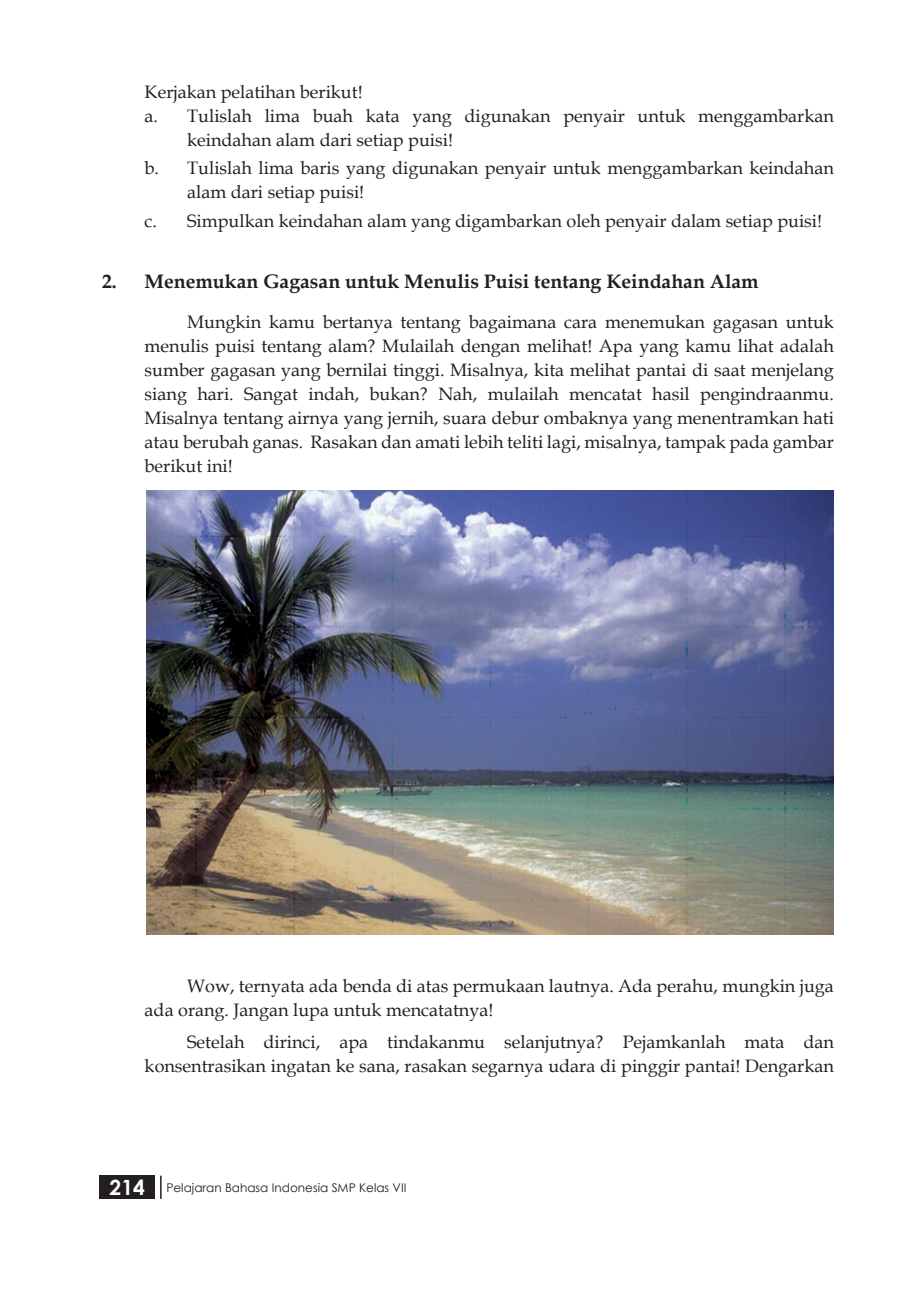
<style>
.page{position:relative;width:919px;height:1289px;background:#fff}
.page>*{position:absolute;margin:0;border:0;box-sizing:border-box;transform-origin:0 0}
.sub_bab{font:700 19.5px "Book Antiqua";color:#231f20}
.isi_2{font:18px/24px "Book Antiqua";color:#231f20;text-align:justify}
.isi_3{font:18px/24px "Book Antiqua";color:#231f20}
.t1{font:12px "Century Gothic";color:#231f20}
.s1{font-weight:700;font-size:21px;color:#fff}
</style>
<div class="page">
<div style="left:99px;top:1175px;width:55px;height:23px;background:#231f20"></div>
<hr style="left:160px;top:1175px;width:2px;height:23px;background:#231f20">
<img style="left:147px;top:491px;width:686px;height:444px">
<p class="isi_2" style="left:145px;top:80px;width:219px">Kerjakan pelatihan berikut!</p>
<p class="isi_3" style="left:187px;top:104px;width:648px;text-indent:-43px">a. Tulislah lima buah kata yang digunakan penyair untuk menggambarkan keindahan alam dari setiap puisi!</p>
<p class="isi_3" style="left:187px;top:156px;width:648px;text-indent:-43px">b. Tulislah lima baris yang digunakan penyair untuk menggambarkan keindahan alam dari setiap puisi!</p>
<p class="isi_3" style="left:145px;top:208px;width:679px">c. Simpulkan keindahan alam yang digambarkan oleh penyair dalam setiap puisi!</p>
<p class="sub_bab" style="left:102px;top:267px;width:658px">2. Menemukan Gagasan untuk Menulis Puisi tentang Keindahan Alam</p>
<p class="isi_2" style="left:145px;top:309px;width:690px;text-indent:43px">Mungkin kamu bertanya tentang bagaimana cara menemukan gagasan untuk menulis puisi tentang alam? Mulailah dengan melihat! Apa yang kamu lihat adalah sumber gagasan yang bernilai tinggi. Misalnya, kita melihat pantai di saat menjelang siang hari. Sangat indah, bukan? Nah, mulailah mencatat hasil pengindraanmu.<br>Misalnya tentang airnya yang jernih, suara debur ombaknya yang menentramkan hati atau berubah ganas. Rasakan dan amati lebih teliti lagi, misalnya, tampak pada gambar berikut ini!</p>
<p class="isi_2" style="left:145px;top:973px;width:690px;text-indent:43px">Wow, ternyata ada benda di atas permukaan lautnya. Ada perahu, mungkin juga ada orang. Jangan lupa untuk mencatatnya!</p>
<p class="isi_2" style="left:145px;top:1029px;width:690px;text-align:right">Setelah dirinci, apa tindakanmu selanjutnya? Pejamkanlah mata dan konsentrasikan ingatan ke sana, rasakan segarnya udara di pinggir pantai! Dengarkan</p>
<p class="t1" style="left:109px;top:1178px;width:298px"><span class="s1">214</span> Pelajaran Bahasa Indonesia SMP Kelas VII</p>
</div>
